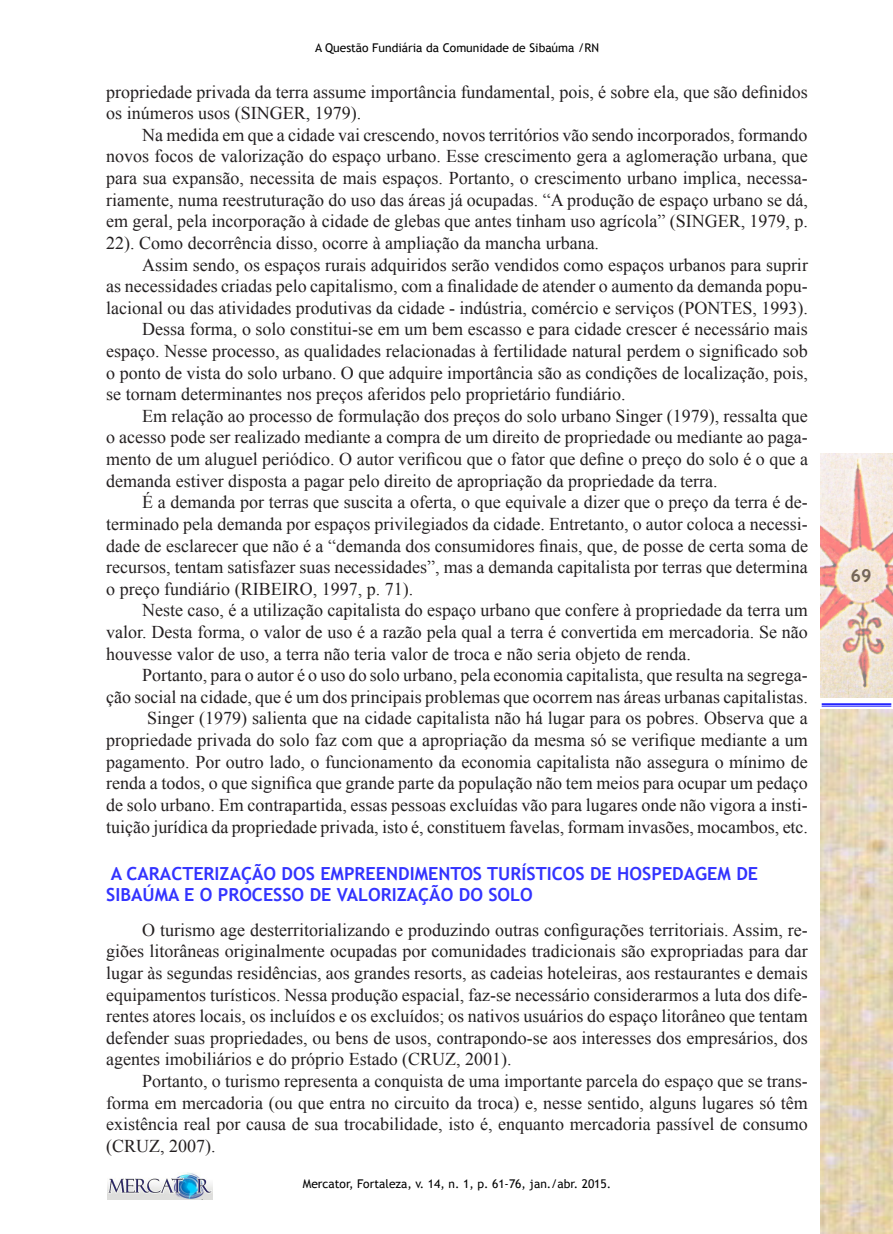
<style>
.page{position:relative;width:893px;height:1234px;background:#fff}
.page>*{position:absolute;margin:0;border:0;box-sizing:border-box;transform-origin:0 0}
.t1{font:18px/21.6px "Times New Roman";color:#231f20;text-align:justify}
.SUBTÍTULO_1{font:700 18px/21.6px "Trebuchet MS";color:#33f}
.t2{font:700 18px "Trebuchet MS";color:#000}
.t3{font:12px "Trebuchet MS";color:#000}
</style>
<div class="page">
<img style="left:108px;top:1172px;width:105px;height:27px">
<img style="left:821px;top:453px;width:72px;height:244px">
<hr style="left:822px;top:703px;width:69px;height:1px;background:#00f">
<hr style="left:822px;top:705px;width:69px;height:1px;background:#00f">
<img style="left:821px;top:709px;width:72px;height:524px">
<p class="t3" style="left:315px;top:40px;width:285px">A Questão Fundiária da Comunidade de Sibaúma /RN</p>
<p class="t1" style="left:106px;top:80px;width:703px">propriedade privada da terra assume importância fundamental, pois, é sobre ela, que são definidos os inúmeros usos (SINGER, 1979).</p>
<p class="t1" style="left:106px;top:124px;width:703px;text-indent:36px">Na medida em que a cidade vai crescendo, novos territórios vão sendo incorporados, formando novos focos de valorização do espaço urbano. Esse crescimento gera a aglomeração urbana, que para sua expansão, necessita de mais espaços. Portanto, o crescimento urbano implica, necessa&shy;riamente, numa reestruturação do uso das áreas já ocupadas. “A produção de espaço urbano se dá, em geral, pela incorporação à cidade de glebas que antes tinham uso agrícola” (SINGER, 1979, p.<br>22). Como decorrência disso, ocorre à ampliação da mancha urbana.</p>
<p class="t1" style="left:106px;top:253px;width:703px;text-indent:36px">Assim sendo, os espaços rurais adquiridos serão vendidos como espaços urbanos para suprir as necessidades criadas pelo capitalismo, com a finalidade de atender o aumento da demanda popu&shy;lacional ou das atividades produtivas da cidade - indústria, comércio e serviços (PONTES, 1993).</p>
<p class="t1" style="left:106px;top:318px;width:703px;text-indent:36px">Dessa forma, o solo constitui-se em um bem escasso e para cidade crescer é necessário mais espaço. Nesse processo, as qualidades relacionadas à fertilidade natural perdem o significado sob o ponto de vista do solo urbano. O que adquire importância são as condições de localização, pois, se tornam determinantes nos preços aferidos pelo proprietário fundiário.</p>
<p class="t1" style="left:106px;top:404px;width:703px;text-indent:36px">Em relação ao processo de formulação dos preços do solo urbano Singer (1979), ressalta que o acesso pode ser realizado mediante a compra de um direito de propriedade ou mediante ao paga&shy;mento de um aluguel periódico. O autor verificou que o fator que define o preço do solo é o que a demanda estiver disposta a pagar pelo direito de apropriação da propriedade da terra.</p>
<p class="t1" style="left:106px;top:491px;width:703px;text-indent:36px">É a demanda por terras que suscita a oferta, o que equivale a dizer que o preço da terra é de&shy;terminado pela demanda por espaços privilegiados da cidade. Entretanto, o autor coloca a necessi&shy;dade de esclarecer que não é a “demanda dos consumidores finais, que, de posse de certa soma de recursos, tentam satisfazer suas necessidades”, mas a demanda capitalista por terras que determina o preço fundiário (RIBEIRO, 1997, p. 71).</p>
<p class="t1" style="left:106px;top:599px;width:703px;text-indent:36px">Neste caso, é a utilização capitalista do espaço urbano que confere à propriedade da terra um valor. Desta forma, o valor de uso é a razão pela qual a terra é convertida em mercadoria. Se não houvesse valor de uso, a terra não teria valor de troca e não seria objeto de renda.</p>
<p class="t1" style="left:106px;top:664px;width:703px;text-align:right">Portanto, para o autor é o uso do solo urbano, pela economia capitalista, que resulta na segrega-<br>ção social na cidade, que é um dos principais problemas que ocorrem nas áreas urbanas capitalistas.</p>
<p class="t1" style="left:106px;top:707px;width:703px;text-indent:41px">Singer (1979) salienta que na cidade capitalista não há lugar para os pobres. Observa que a propriedade privada do solo faz com que a apropriação da mesma só se verifique mediante a um pagamento. Por outro lado, o funcionamento da economia capitalista não assegura o mínimo de renda a todos, o que significa que grande parte da população não tem meios para ocupar um pedaço de solo urbano. Em contrapartida, essas pessoas excluídas vão para lugares onde não vigora a insti&shy;tuição jurídica da propriedade privada, isto é, constituem favelas, formam invasões, mocambos, etc.</p>
<p class="SUBTÍTULO_1" style="left:106px;top:862px;width:653px">A CARACTERIZAÇÃO DOS EMPREENDIMENTOS TURÍSTICOS DE HOSPEDAGEM DE<br>SIBAÚMA E O PROCESSO DE VALORIZAÇÃO DO SOLO</p>
<p class="t1" style="left:106px;top:918px;width:703px;text-indent:36px">O turismo age desterritorializando e produzindo outras configurações territoriais. Assim, re&shy;giões litorâneas originalmente ocupadas por comunidades tradicionais são expropriadas para dar lugar às segundas residências, aos grandes resorts, as cadeias hoteleiras, aos restaurantes e demais equipamentos turísticos. Nessa produção espacial, faz-se necessário considerarmos a luta dos dife&shy;rentes atores locais, os incluídos e os excluídos; os nativos usuários do espaço litorâneo que tentam defender suas propriedades, ou bens de usos, contrapondo-se aos interesses dos empresários, dos agentes imobiliários e do próprio Estado (CRUZ, 2001).</p>
<p class="t1" style="left:106px;top:1069px;width:703px;text-indent:36px">Portanto, o turismo representa a conquista de uma importante parcela do espaço que se trans&shy;forma em mercadoria (ou que entra no circuito da troca) e, nesse sentido, alguns lugares só têm existência real por causa de sua trocabilidade, isto é, enquanto mercadoria passível de consumo (CRUZ, 2007).</p>
<p class="t3" style="left:303px;top:1175px;width:310px">Mercator, Fortaleza, v. 14, n. 1, p. 61-76, jan./abr. 2015.</p>
<p class="t2" style="left:851px;top:564px;width:23px">69</p>
</div>
